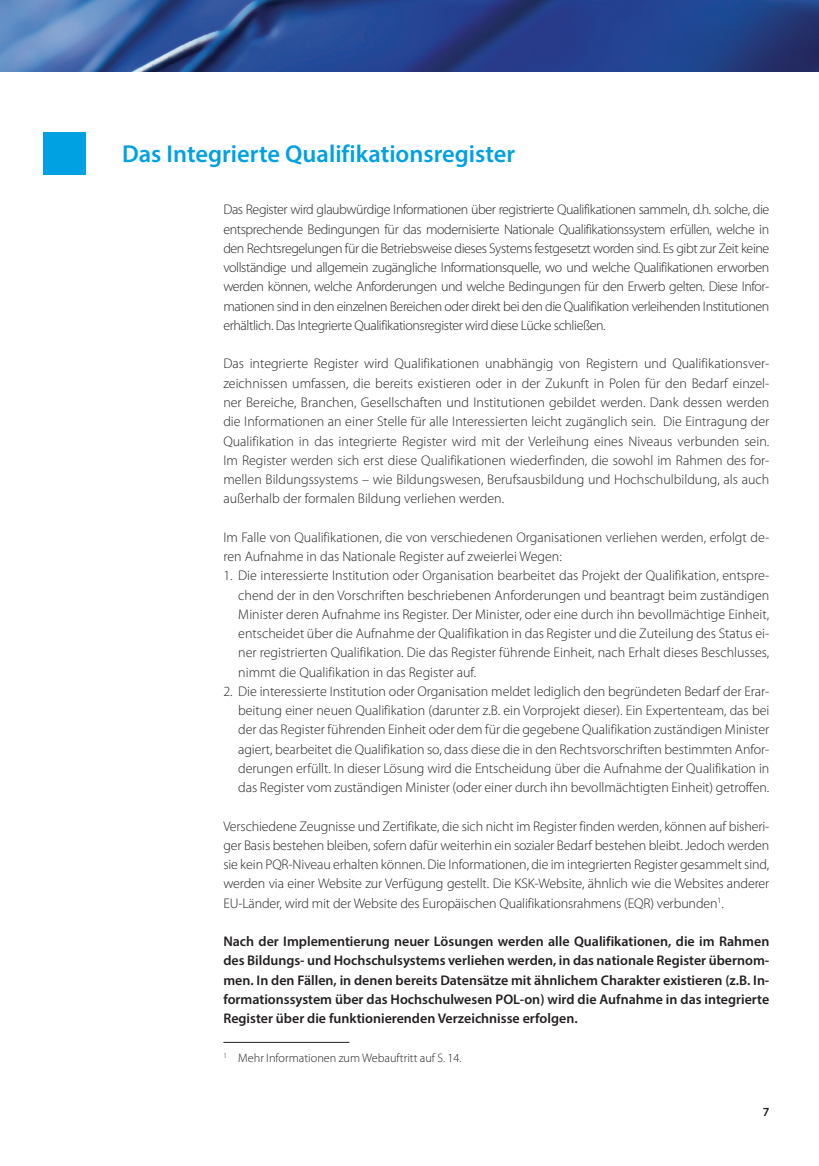
<style>
.page{position:relative;width:819px;height:1166px;background:#fff}
.page>*{position:absolute;margin:0;border:0;box-sizing:border-box;transform-origin:0 0}
.naglowek_01_14--17_6{font:600 24.5px "Myriad Pro";color:#00a1e3}
.txt_8--11{font:300 14px/19.2px "Myriad Pro";color:#231f20;text-align:justify}
.txt_8--11-2{font:600 14px/19.2px "Myriad Pro";color:#231f20;text-align:justify}
.t1{font:600 12.42px "Myriad Pro";color:#231f20}
.Przypis_7--11_B{font:300 12.25px "Myriad Pro";color:#231f20}
</style>
<div class="page">
<img style="left:0;top:0;width:819px;height:71px">
<div style="left:43px;top:132px;width:43px;height:43px;background:#00a1e3"></div>
<hr style="left:223px;top:1042px;width:126px;height:1px;background:#231f20">
<p class="naglowek_01_14--17_6" style="left:122px;top:138px;width:394px">Das Integrierte Qualifikationsregister</p>
<p class="txt_8--11" style="left:223px;top:200px;width:547px">Das Register wird glaubwürdige Informationen über registrierte Qualifikationen sammeln, d.h. solche, die entsprechende Bedingungen für das modernisierte Nationale Qualifikationssystem erfüllen, welche in den Rechtsregelungen für die Betriebsweise dieses Systems festgesetzt worden sind. Es gibt zur Zeit keine vollständige und allgemein zugängliche Informationsquelle, wo und welche Qualifikationen erworben werden können, welche Anforderungen und welche Bedingungen für den Erwerb gelten. Diese Infor&shy;mationen sind in den einzelnen Bereichen oder direkt bei den die Qualifikation verleihenden Institutionen erhältlich. Das Integrierte Qualifikationsregister wird diese Lücke schließen.</p>
<p class="txt_8--11" style="left:223px;top:354px;width:547px">Das integrierte Register wird Qualifikationen unabhängig von Registern und Qualifikationsver&shy;zeichnissen umfassen, die bereits existieren oder in der Zukunft in Polen für den Bedarf einzel&shy;ner Bereiche, Branchen, Gesellschaften und Institutionen gebildet werden. Dank dessen werden die Informationen an einer Stelle für alle Interessierten leicht zugänglich sein. Die Eintragung der Qualifikation in das integrierte Register wird mit der Verleihung eines Niveaus verbunden sein.<br>Im Register werden sich erst diese Qualifikationen wiederfinden, die sowohl im Rahmen des for&shy;mellen Bildungssystems – wie Bildungswesen, Berufsausbildung und Hochschulbildung, als auch außerhalb der formalen Bildung verliehen werden.</p>
<p class="txt_8--11" style="left:223px;top:527px;width:547px">Im Falle von Qualifikationen, die von verschiedenen Organisationen verliehen werden, erfolgt de&shy;ren Aufnahme in das Nationale Register auf zweierlei Wegen:</p>
<p class="txt_8--11" style="left:238px;top:566px;width:532px;text-indent:-15px">1. Die interessierte Institution oder Organisation bearbeitet das Projekt der Qualifikation, entspre&shy;chend der in den Vorschriften beschriebenen Anforderungen und beantragt beim zuständigen Minister deren Aufnahme ins Register. Der Minister, oder eine durch ihn bevollmächtige Einheit, entscheidet über die Aufnahme der Qualifikation in das Register und die Zuteilung des Status ei&shy;ner registrierten Qualifikation. Die das Register führende Einheit, nach Erhalt dieses Beschlusses, nimmt die Qualifikation in das Register auf.</p>
<p class="txt_8--11" style="left:238px;top:681px;width:532px;text-indent:-15px">2. Die interessierte Institution oder Organisation meldet lediglich den begründeten Bedarf der Erar&shy;beitung einer neuen Qualifikation (darunter z.B. ein Vorprojekt dieser). Ein Expertenteam, das bei der das Register führenden Einheit oder dem für die gegebene Qualifikation zuständigen Minister agiert, bearbeitet die Qualifikation so, dass diese die in den Rechtsvorschriften bestimmten Anfor&shy;derungen erfüllt. In dieser Lösung wird die Entscheidung über die Aufnahme der Qualifikation in das Register vom zuständigen Minister (oder einer durch ihn bevollmächtigten Einheit) getroffen.</p>
<p class="txt_8--11" style="left:223px;top:816px;width:547px">Verschiedene Zeugnisse und Zertifikate, die sich nicht im Register finden werden, können auf bisheri&shy;ger Basis bestehen bleiben, sofern dafür weiterhin ein sozialer Bedarf bestehen bleibt. Jedoch werden sie kein PQR-Niveau erhalten können. Die Informationen, die im integrierten Register gesammelt sind, werden via einer Website zur Verfügung gestellt. Die KSK-Website, ähnlich wie die Websites anderer EU-Länder, wird mit der Website des Europäischen Qualifikationsrahmens (EQR) verbunden<sup>1</sup>.</p>
<p class="txt_8--11-2" style="left:223px;top:931px;width:547px">Nach der Implementierung neuer Lösungen werden alle Qualifikationen, die im Rahmen des Bildungs- und Hochschulsystems verliehen werden, in das nationale Register übernom&shy;men. In den Fällen, in denen bereits Datensätze mit ähnlichem Charakter existieren (z.B. In&shy;formationssystem über das Hochschulwesen POL-on) wird die Aufnahme in das integrierte Register über die funktionierenden Verzeichnisse erfolgen.</p>
<p class="Przypis_7--11_B" style="left:223px;top:1050px;width:240px"><sup>1</sup> Mehr Informationen zum Webauftritt auf S. 14.</p>
<p class="t1" style="left:762px;top:1104px;width:8px">7</p>
</div>
